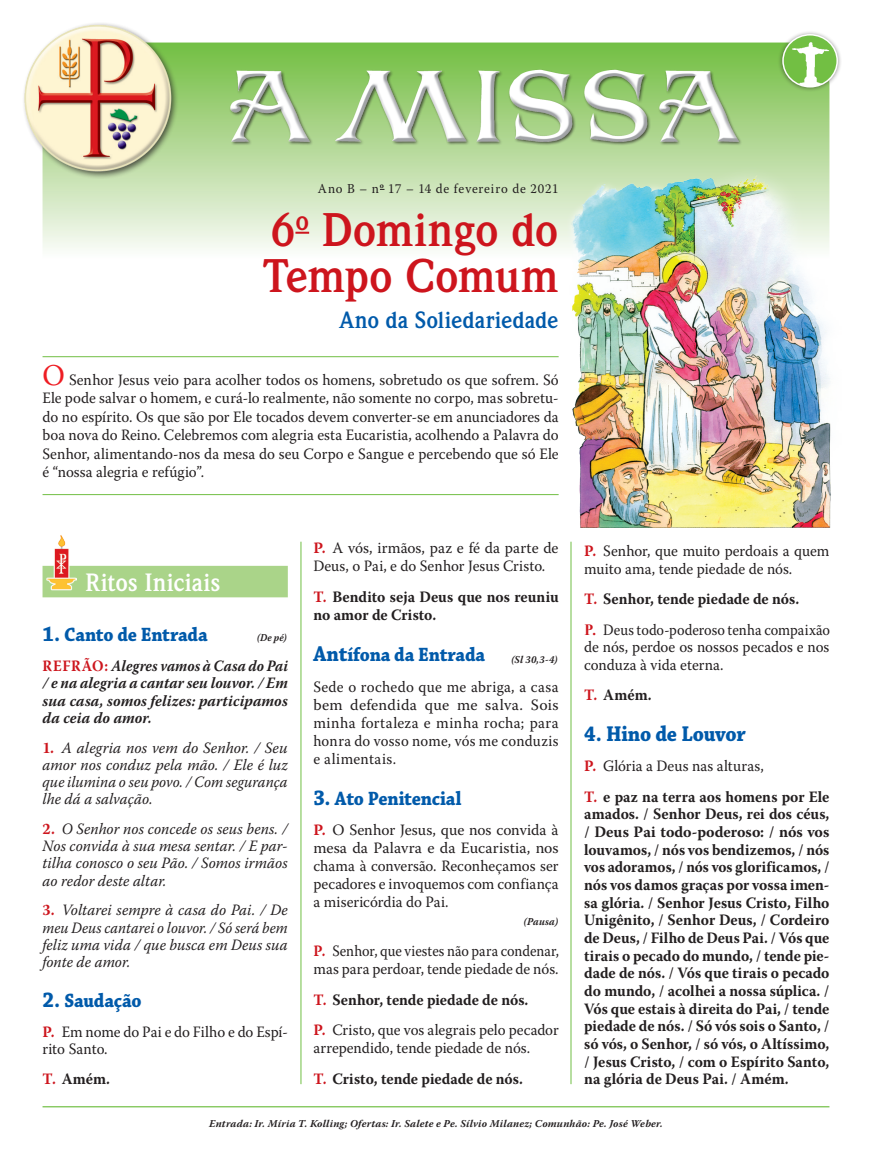
<style>
.page{position:relative;width:872px;height:1170px;background:#fff}
.page>*{position:absolute;margin:0;border:0;box-sizing:border-box;transform-origin:0 0}
.Título_da_Missa_maio{font:700 48px/46.5px "Weidemann IT Cby BT";letter-spacing:-.015em;color:#cd151d;scale:.95 1}
.Divisões{font:700 25.5px "Weidemann IT Cby BT";color:#fff;scale:.95 1}
.Título_da_Missa_meno{font:700 24px "Weidemann IT Cby BT";letter-spacing:-.005em;color:#015aaa;scale:.95 1}
.Itens{font:700 22.5px "Chaparral Pro";letter-spacing:-.015em;color:#015aaa;scale:.91 1}
.Itens-2{font:700 20.25px "Chaparral Pro";letter-spacing:-.01em;color:#015aaa;scale:.91 1}
.Texto_TODOS{font:700 15.75px/17.7px "Warnock Pro";letter-spacing:-.005em;color:#231f20;scale:.95 1}
.Box_Início{font:15.75px/18.5px "Warnock Pro";color:#231f20;text-align:justify;scale:.95 1}
.Texto_CANTOS{font:italic 15.75px/17.1px "Warnock Pro";letter-spacing:.005em;color:#231f20;text-align:justify;scale:.95 1}
.Texto_NORMAL{font:15.75px/18px "Warnock Pro";color:#231f20}
.Texto_NORMAL-2{font:15.75px/17.1px "Warnock Pro";color:#231f20;scale:.95 1}
.Texto_NORMAL-3{font:15.75px/17.7px "Warnock Pro";color:#231f20;scale:.91 1}
.Texto_NORMAL_sem_lei{font:15.75px/18px "Warnock Pro";letter-spacing:.02em;color:#231f20;text-align:justify;scale:.95 1}
.Texto_REFRÃO{font:italic 700 15.75px/17.1px "Warnock Pro";letter-spacing:.005em;color:#231f20;text-align:justify;scale:.91 1}
.Texto_CANTOS-2{font:italic 15.75px/17.1px "Warnock Pro";letter-spacing:.005em;color:#231f20;text-align:justify}
.Data{font:13.5px "Warnock Pro";letter-spacing:.06em;color:#231f20;scale:.95 1}
.Crédito_das_Músicas{font:italic 700 10.5px "Warnock Pro";letter-spacing:.02em;color:#231f20}
.Itens-3{font:italic 700 10.5px "Warnock Pro";letter-spacing:.015em;color:#231f20;scale:.95 1}
.Texto_NORMAL-4{font:italic 700 10.5px "Warnock Pro";letter-spacing:.02em;color:#231f20;scale:.95 1}
.Itens-4{font:italic 700 10.5px "Warnock Pro";letter-spacing:.015em;color:#231f20;scale:.91 1}
.s1{font-size:30px;color:#ee1d23}
.s2{font-size:22.5px}
.s3{font-style:normal;color:#cd151d}
.s4{font-weight:700;font-style:normal;color:#cd151d}
.s5{font-weight:700;color:#cd151d}
.s6{color:#cd151d}
.s7{font-family:"Times New Roman";font-weight:700;color:#cd151d}
</style>
<div class="page">
<svg style="left:43px;top:43px;width:786px;height:206px;background:#bfdfa8"></svg>
<div style="left:777px;top:30px;width:65px;height:62px;background:#231f20;opacity:.5"></div>
<svg style="left:783px;top:35px;width:54px;height:52px"></svg>
<img style="left:783px;top:42px;width:54px;height:45px">
<div style="left:782px;top:34px;width:56px;height:53px;border:2px solid #fff;border-radius:50%"></div>
<img style="left:223px;top:63px;width:522px;height:86px">
<div style="left:43px;top:566px;width:245px;height:31px;background:#aad489"></div>
<img style="left:47px;top:535px;width:30px;height:55px">
<svg style="left:295px;top:232px;width:14px;height:2px"></svg>
<hr style="left:43px;top:356px;width:515px;height:1px;background:#71bf44">
<hr style="left:43px;top:494px;width:515px;height:1px;background:#71bf44">
<hr style="left:43px;top:1106px;width:786px;height:1px;background:#71bf44">
<hr style="left:570px;top:541px;width:1px;height:542px;background:#71bf44">
<img style="left:24px;top:23px;width:159px;height:155px">
<img style="left:567px;top:145px;width:264px;height:382px">
<hr style="left:300px;top:541px;width:1px;height:542px;background:#71bf44">
<p class="Data" style="left:318px;top:180px;width:255px">Ano B – n<sup>o</sup> 17 – 14 de fevereiro de 2021</p>
<p class="Título_da_Missa_maio" style="left:262px;top:205px;width:313px">6<sup>o</sup> Domingo do<br>Tempo Comum</p>
<p class="Título_da_Missa_meno" style="left:339px;top:305px;width:232px">Ano da Soliedariedade</p>
<p class="Box_Início" style="left:43px;top:370px;width:545px"><span class="s1">O</span> Senhor Jesus veio para acolher todos os homens, sobretudo os que sofrem. Só Ele pode salvar o homem, e curá-lo realmente, não somente no corpo, mas sobretu&shy;do no espírito. Os que são por Ele tocados devem converter-se em anunciadores da boa nova do Reino. Celebremos com alegria esta Eucaristia, acolhendo a Palavra do Senhor, alimentando-nos da mesa do seu Corpo e Sangue e percebendo que só Ele é “nossa alegria e refúgio”.</p>
<p class="Divisões" style="left:85px;top:566px;width:144px">Ritos Iniciais</p>
<p class="Itens-2" style="left:43px;top:623px;width:183px"><span class="s2">1.</span> Canto de Entrada</p>
<p class="Itens-4" style="left:257px;top:631px;width:34px">(De pé)</p>
<p class="Texto_REFRÃO" style="left:43px;top:657px;width:271px"><span class="s3">REFRÃO:</span> Alegres vamos à Casa do Pai / e na alegria a cantar seu louvor. / Em sua casa, somos felizes: participamos da ceia do amor.</p>
<p class="Texto_CANTOS-2" style="left:43px;top:738px;width:247px"><span class="s4">1.</span> A alegria nos vem do Senhor. / Seu amor nos conduz pela mão. / Ele é luz que ilumina o seu povo. / Com segurança lhe dá a salvação.</p>
<p class="Texto_CANTOS" style="left:43px;top:820px;width:260px"><span class="s4">2.</span> O Senhor nos concede os seus bens. / Nos convida à sua mesa sentar. / E par&shy;tilha conosco o seu Pão. / Somos irmãos ao redor deste altar.</p>
<p class="Texto_CANTOS" style="left:43px;top:901px;width:260px"><span class="s4">3.</span> Voltarei sempre à casa do Pai. / De meu Deus cantarei o louvor. / Só será bem feliz uma vida / que busca em Deus sua fonte de amor.</p>
<p class="Itens-2" style="left:43px;top:988px;width:110px"><span class="s2">2.</span> Saudação</p>
<p class="Texto_NORMAL-2" style="left:43px;top:1022px;width:260px"><span class="s5">P.</span> Em nome do Pai e do Filho e do Espí&shy;rito Santo.</p>
<p class="Texto_TODOS" style="left:43px;top:1069px;width:72px"><span class="s6">T.</span> Amém.</p>
<p class="Texto_NORMAL" style="left:313px;top:539px;width:247px"><span class="s5">P.</span> A vós, irmãos, paz e fé da parte de<br>Deus, o Pai, e do Senhor Jesus Cristo.</p>
<p class="Texto_TODOS" style="left:313px;top:587px;width:260px"><span class="s6">T.</span> Bendito seja Deus que nos reuniu no amor de Cristo.</p>
<p class="Itens-2" style="left:313px;top:642px;width:190px"><span class="s2">Ant</span>ífona da Entrada</p>
<p class="Itens-3" style="left:511px;top:652px;width:50px">(Sl 30,3-4)</p>
<p class="Texto_NORMAL_sem_lei" style="left:313px;top:677px;width:260px">Sede o rochedo que me abriga, a casa bem defendida que me salva. Sois minha fortaleza e minha rocha; para honra do vosso nome, vós me conduzis e alimentais.</p>
<p class="Itens-2" style="left:313px;top:786px;width:164px"><span class="s2">3.</span> Ato Penitencial</p>
<p class="Texto_NORMAL" style="left:313px;top:820px;width:247px;text-align:justify"><span class="s5">P.</span> O Senhor Jesus, que nos convida à mesa da Palavra e da Eucaristia, nos chama à conversão. Reconheçamos ser pecadores e invoquemos com confiança a misericórdia do Pai.</p>
<p class="Texto_NORMAL-4" style="left:524px;top:915px;width:38px">(Pausa)</p>
<p class="Texto_NORMAL-3" style="left:313px;top:941px;width:272px"><span class="s5">P.</span> Senhor, que viestes não para condenar, mas para perdoar, tende piedade de nós.</p>
<p class="Texto_TODOS" style="left:313px;top:990px;width:228px"><span class="s6">T.</span> Senhor, tende piedade de nós.</p>
<p class="Texto_NORMAL-2" style="left:313px;top:1020px;width:260px;line-height:18px"><span class="s5">P.</span> Cristo, que vos alegrais pelo pecador arrependido, tende piedade de nós.</p>
<p class="Texto_TODOS" style="left:313px;top:1069px;width:222px"><span class="s6">T.</span> Cristo, tende piedade de nós.</p>
<p class="Texto_NORMAL-2" style="left:584px;top:542px;width:260px;line-height:17.7px"><span class="s5">P.</span> Senhor, que muito perdoais a quem muito ama, tende piedade de nós.</p>
<p class="Texto_TODOS" style="left:584px;top:590px;width:228px"><span class="s6">T.</span> Senhor, tende piedade de nós.</p>
<p class="Texto_NORMAL-3" style="left:584px;top:620px;width:272px;text-align:justify"><span class="s7">P.</span> Deus todo-poderoso tenha compaixão de nós, perdoe os nossos pecados e nos conduza à vida eterna.</p>
<p class="Texto_TODOS" style="left:584px;top:686px;width:72px"><span class="s6">T.</span> Amém.</p>
<p class="Itens" style="left:584px;top:720px;width:179px">4. Hino de Louvor</p>
<p class="Texto_NORMAL-2" style="left:584px;top:757px;width:191px"><span class="s5">P.</span> Glória a Deus nas alturas,</p>
<p class="Texto_TODOS" style="left:584px;top:787px;width:260px;text-align:justify"><span class="s6">T.</span> e paz na terra aos homens por Ele amados. / Senhor Deus, rei dos céus, / Deus Pai todo-poderoso: / nós vos louvamos, / nós vos bendizemos, / nós vos adoramos, / nós vos glorificamos, / nós vos damos graças por vossa imen&shy;sa glória. / Senhor Jesus Cristo, Filho Unigênito, / Senhor Deus, / Cordeiro de Deus, / Filho de Deus Pai. / Vós que tirais o pecado do mundo, / tende pie&shy;dade de nós. / Vós que tirais o pecado do mundo, / acolhei a nossa súplica. / Vós que estais à direita do Pai, / tende piedade de nós. / Só vós sois o Santo, / só vós, o Senhor, / só vós, o Altíssimo, / Jesus Cristo, / com o Espírito Santo, na glória de Deus Pai. / Amém.</p>
<p class="Crédito_das_Músicas" style="left:209px;top:1117px;width:455px">Entrada: Ir. Míria T. Kolling; Ofertas: Ir. Salete e Pe. Sílvio Milanez; Comunhão: Pe. José Weber.</p>
</div>
